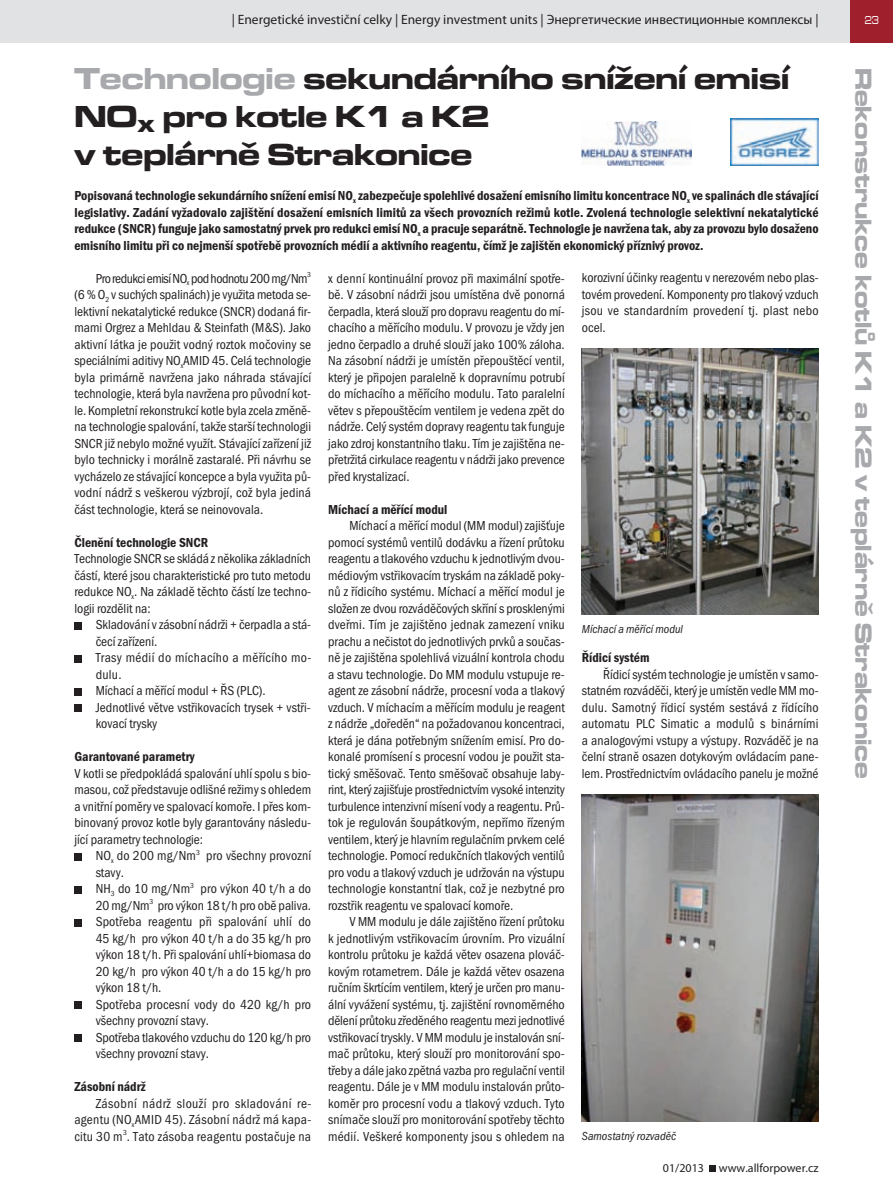
<style>
.page{position:relative;width:893px;height:1191px;background:#fff}
.page>*{position:absolute;margin:0;border:0;box-sizing:border-box;transform-origin:0 0}
.t1{font:700 expanded 31.5px/37.8px "Microgramma DOT";color:#231f20}
.t2{font:700 expanded 24px "Microgramma DOT";color:#a8a9ad}
.t3{font:13.5px/16.5px "Franklin Got Itc TOT Boo Con";color:#231f20;text-align:justify}
.t4{font:13.5px/16.5px "Franklin Got Itc TOT Dem Con";color:#231f20;text-align:justify}
.t5{font:13.5px "Myriad Pro";color:#231f20}
.t6{font:12px "Franklin Got Itc TOT Boo Con Ita";color:#231f20}
.t7{font:12px "Myriad Pro";color:#231f20}
.t8{font:500 expanded 12px "Microgramma DOT";color:#fff;scale:.7 1}
.s1{color:#a8a9ad}
</style>
<div class="page">
<div style="left:0;top:0;width:850px;height:43px;background:#e1e2e4"></div>
<div style="left:850px;top:0;width:43px;height:43px;background:#9f202c"></div>
<svg style="left:709px;top:1165px;width:6px;height:6px"></svg>
<div style="left:74px;top:622px;width:8px;height:7px;background:#231f20"></div>
<div style="left:74px;top:655px;width:8px;height:7px;background:#231f20"></div>
<div style="left:74px;top:688px;width:8px;height:7px;background:#231f20"></div>
<div style="left:74px;top:704px;width:8px;height:8px;background:#231f20"></div>
<div style="left:74px;top:853px;width:8px;height:7px;background:#231f20"></div>
<div style="left:74px;top:886px;width:8px;height:7px;background:#231f20"></div>
<div style="left:74px;top:919px;width:8px;height:7px;background:#231f20"></div>
<div style="left:74px;top:1001px;width:8px;height:8px;background:#231f20"></div>
<div style="left:74px;top:1034px;width:8px;height:8px;background:#231f20"></div>
<img style="left:730px;top:119px;width:89px;height:46px">
<img style="left:582px;top:121px;width:110px;height:44px">
<img style="left:582px;top:349px;width:237px;height:265px">
<img style="left:582px;top:794px;width:237px;height:327px">
<p class="t5" style="left:232px;top:15px;width:588px">| Energetické investiční celky | Energy investment units | Энергетические инвестиционные комплексы |</p>
<h1 class="t1" style="left:74px;top:63px;width:716px"><span class="s1">Technologie</span> sekundárního snížení emisí<br>NO<sub>x</sub> pro kotle K1 a K2<br>v teplárně Strakonice</h1>
<p class="t4" style="left:74px;top:188px;width:746px">Popisovaná technologie sekundárního snížení emisí NO<sub>x</sub> zabezpečuje spolehlivé dosažení emisního limitu koncentrace NO<sub>x</sub> ve spalinách dle stávající legislativy. Zadání vyžadovalo zajištění dosažení emisních limitů za všech provozních režimů kotle. Zvolená technologie selektivní nekatalytické redukce (SNCR) funguje jako samostatný prvek pro redukci emisí NO<sub>x</sub> a pracuje separátně. Technologie je navržena tak, aby za provozu bylo dosaženo emisního limitu při co nejmenší spotřebě provozních médií a aktivního reagentu, čímž je zajištěn ekonomický příznivý provoz.</p>
<p class="t3" style="left:74px;top:271px;width:238px;text-indent:21px">Pro redukci emisí NO<sub>x</sub> pod hodnotu 200 mg/Nm<sup>3 </sup>(6 % O<sub>2</sub> v suchých spalinách) je využita metoda se&shy;lektivní nekatalytické redukce (SNCR) dodaná fir&shy;mami Orgrez a Mehldau &amp; Steinfath (M&amp;S). Jako aktivní látka je použit vodný roztok močoviny se speciálními aditivy NO<sub>x</sub>AMID 45. Celá technologie byla primárně navržena jako náhrada stávající technologie, která byla navržena pro původní kot&shy;le. Kompletní rekonstrukcí kotle byla zcela změně&shy;na technologie spalování, takže starší technologii SNCR již nebylo možné využít. Stávající zařízení již bylo technicky i morálně zastaralé. Při návrhu se vycházelo ze stávající koncepce a byla využita pů&shy;vodní nádrž s veškerou výzbrojí, což byla jediná část technologie, která se neinovovala.</p>
<p class="t4" style="left:74px;top:535px;width:135px">Členění technologie SNCR</p>
<p class="t3" style="left:74px;top:552px;width:238px">Technologie SNCR se skládá z několika základních částí, které jsou charakteristické pro tuto metodu redukce NO<sub>x</sub>. Na základě těchto částí lze techno&shy;logii rozdělit na:</p>
<p class="t3" style="left:96px;top:618px;width:217px;text-align:left">Skladování v zásobní nádrži + čerpadla a stá&shy;čecí zařízení.<br>Trasy médií do míchacího a měřícího mo&shy;dulu.<br>Míchací a měřící modul + ŘS (PLC).<br>Jednotlivé větve vstřikovacích trysek + vstři&shy;kovací trysky</p>
<p class="t4" style="left:74px;top:749px;width:122px">Garantované parametry</p>
<p class="t3" style="left:74px;top:766px;width:238px">V kotli se předpokládá spalování uhlí spolu s bio&shy;masou, což představuje odlišné režimy s ohledem a vnitřní poměry ve spalovací komoře. I přes kom&shy;binovaný provoz kotle byly garantovány následu&shy;jící parametry technologie:</p>
<p class="t3" style="left:96px;top:849px;width:217px;text-align:left">NO<sub>x</sub> do 200 mg/Nm<sup>3</sup> pro všechny provozní stavy.<br>NH<sub>3</sub> do 10 mg/Nm<sup>3</sup> pro výkon 40 t/h a do<br>20 mg/Nm<sup>3</sup> pro výkon 18 t/h pro obě paliva.<br>Spotřeba reagentu při spalování uhlí do<br>45 kg/h pro výkon 40 t/h a do 35 kg/h pro výkon 18 t/h. Při spalování uhlí+biomasa do<br>20 kg/h pro výkon 40 t/h a do 15 kg/h pro výkon 18 t/h.<br>Spotřeba procesní vody do 420 kg/h pro všechny provozní stavy.<br>Spotřeba tlakového vzduchu do 120 kg/h pro všechny provozní stavy.</p>
<p class="t4" style="left:74px;top:1079px;width:73px">Zásobní nádrž</p>
<p class="t3" style="left:74px;top:1096px;width:238px;text-indent:21px">Zásobní nádrž slouží pro skladování re&shy;agentu (NO<sub>x</sub>AMID 45). Zásobní nádrž má kapa&shy;citu 30 m<sup>3</sup>. Tato zásoba reagentu postačuje na</p>
<p class="t3" style="left:328px;top:271px;width:238px">x denní kontinuální provoz při maximální spotře&shy;bě. V zásobní nádrži jsou umístěna dvě ponorná čerpadla, která slouží pro dopravu reagentu do mí&shy;chacího a měřícího modulu. V provozu je vždy jen jedno čerpadlo a druhé slouží jako 100% záloha.<br>Na zásobní nádrži je umístěn přepouštěcí ventil, který je připojen paralelně k dopravnímu potrubí do míchacího a měřícího modulu. Tato paralelní větev s přepouštěcím ventilem je vedena zpět do nádrže. Celý systém dopravy reagentu tak funguje jako zdroj konstantního tlaku. Tím je zajištěna ne&shy;přetržitá cirkulace reagentu v nádrži jako prevence před krystalizací.</p>
<p class="t4" style="left:328px;top:502px;width:121px">Míchací a měřící modul</p>
<p class="t3" style="left:328px;top:519px;width:238px;text-indent:21px">Míchací a měřící modul (MM modul) zajišťuje pomocí systémů ventilů dodávku a řízení průtoku reagentu a tlakového vzduchu k jednotlivým dvou&shy;médiovým vstřikovacím tryskám na základě poky&shy;nů z řídicího systému. Míchací a měřící modul je složen ze dvou rozváděčových skříní s prosklenými dveřmi. Tím je zajištěno jednak zamezení vniku prachu a nečistot do jednotlivých prvků a součas&shy;ně je zajištěna spolehlivá vizuální kontrola chodu a stavu technologie. Do MM modulu vstupuje re&shy;agent ze zásobní nádrže, procesní voda a tlakový vzduch. V míchacím a měřícím modulu je reagent z nádrže „doředěn“ na požadovanou koncentraci, která je dána potřebným snížením emisí. Pro do&shy;konalé promísení s procesní vodou je použit sta&shy;tický směšovač. Tento směšovač obsahuje laby&shy;rint, který zajišťuje prostřednictvím vysoké intenzity turbulence intenzivní mísení vody a reagentu. Prů&shy;tok je regulován šoupátkovým, nepřímo řízeným ventilem, který je hlavním regulačním prvkem celé technologie. Pomocí redukčních tlakových ventilů pro vodu a tlakový vzduch je udržován na výstupu technologie konstantní tlak, což je nezbytné pro rozstřik reagentu ve spalovací komoře.</p>
<p class="t3" style="left:328px;top:914px;width:238px;text-indent:21px">V MM modulu je dále zajištěno řízení průtoku k jednotlivým vstřikovacím úrovním. Pro vizuální kontrolu průtoku je každá větev osazena plováč&shy;kovým rotametrem. Dále je každá větev osazena ručním škrtícím ventilem, který je určen pro manu&shy;ální vyvážení systému, tj. zajištění rovnoměrného dělení průtoku zředěného reagentu mezi jednotlivé vstřikovací tryskly. V MM modulu je instalován sní&shy;mač průtoku, který slouží pro monitorování spo&shy;třeby a dále jako zpětná vazba pro regulační ventil reagentu. Dále je v MM modulu instalován průto&shy;koměr pro procesní vodu a tlakový vzduch. Tyto snímače slouží pro monitorování spotřeby těchto médií. Veškeré komponenty jsou s ohledem na</p>
<p class="t3" style="left:582px;top:271px;width:238px">korozivní účinky reagentu v nerezovém nebo plas&shy;tovém provedení. Komponenty pro tlakový vzduch jsou ve standardním provedení tj. plast nebo ocel.</p>
<p class="t6" style="left:582px;top:625px;width:103px">Míchací a měřící modul</p>
<p class="t4" style="left:582px;top:650px;width:69px">Řídicí systém</p>
<p class="t3" style="left:582px;top:667px;width:238px;text-indent:21px">Řídicí systém technologie je umístěn v samo&shy;statném rozváděči, který je umístěn vedle MM mo&shy;dulu. Samotný řídicí systém sestává z řídícího automatu PLC Simatic a modulů s binárními a analogovými vstupy a výstupy. Rozváděč je na čelní straně osazen dotykovým ovládacím pane&shy;lem. Prostřednictvím ovládacího panelu je možné</p>
<p class="t6" style="left:582px;top:1132px;width:96px">Samostatný rozvaděč</p>
<p class="t7" style="left:663px;top:1163px;width:157px">01/2013 www.allforpower.cz</p>
<p class="t8" style="left:865px;top:13px;width:21px">23</p>
<h2 class="t2" style="left:872px;top:68px;width:712px;rotate:90deg">Rekonstrukce kotlů K1 a K2 v teplárně Strakonice</h2>
</div>
